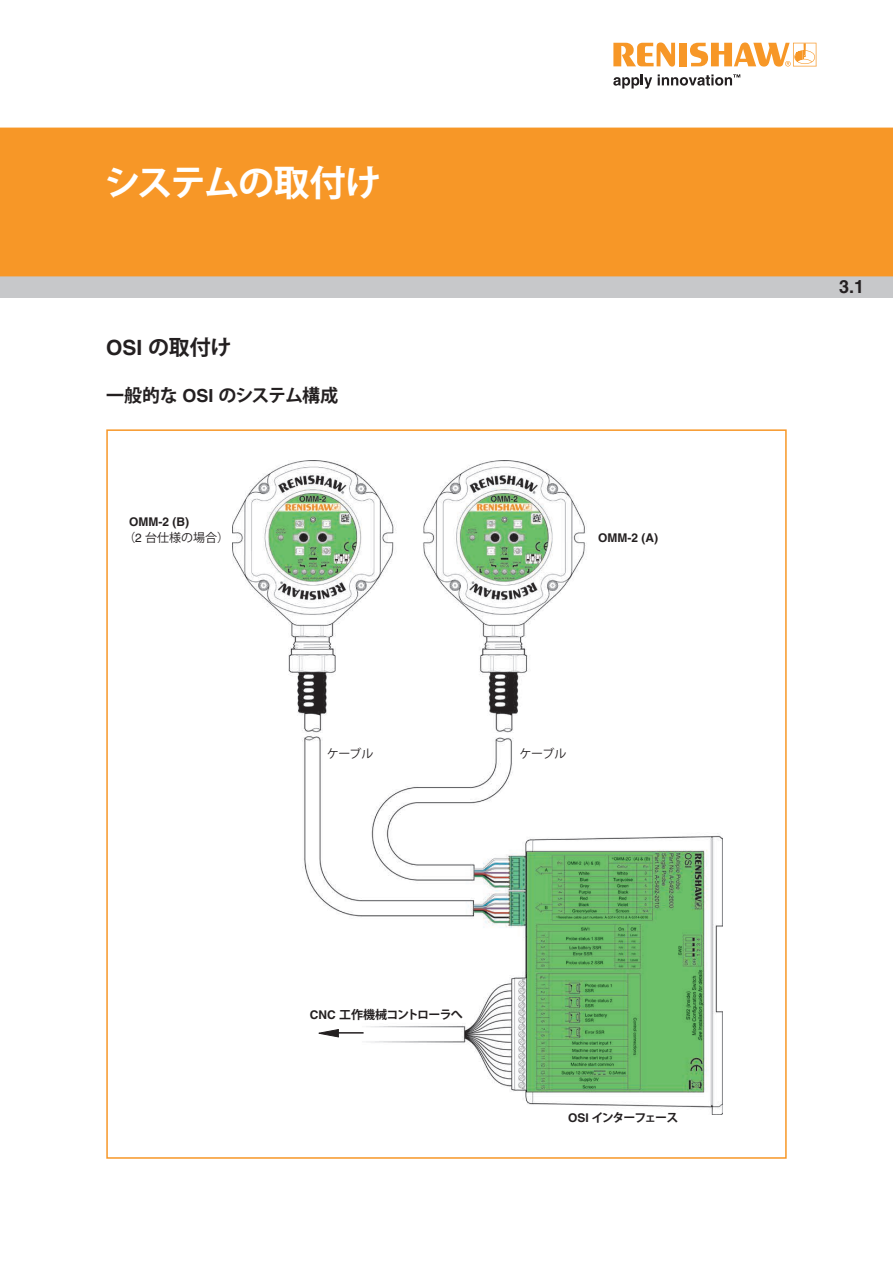
<style>
.page{position:relative;width:893px;height:1263px;background:#fff}
.page>*{position:absolute;margin:0;border:0;box-sizing:border-box;transform-origin:0 0}
.Section_Header{font:700 36px "Koz Go Std";letter-spacing:-.05em;color:#fff}
.Heading_1{font:700 21px "Koz Go Std";color:#231f20}
.Heading_2{font:700 18px "Koz Go Std";letter-spacing:-.04em;color:#231f20}
.t1{font:700 18px "Helvetica LT Pro";color:#231f20}
.Figure_Text_8pt_on_1{font:700 12px/16.5px "Helvetica LT Pro";color:#231f20}
.Figure_Text_8pt_on_1-2{font:700 12px "Koz Go Std";letter-spacing:-.08em;color:#231f20}
.Figure_Text_8pt_on_1-3{font:700 12px "Koz Go Std";letter-spacing:-.11em;color:#231f20}
.Figure_Text_8pt_on_1-4{font:12px "Koz Go Std";letter-spacing:-.04em;color:#231f20}
.s1{font-family:"Helvetica LT Pro"}
.s2{font-family:"Koz Go Std";font-weight:400}
.s3{font-weight:400}
</style>
<div class="page">
<svg style="left:613px;top:75px;width:39px;height:14px"></svg>
<svg style="left:613px;top:43px;width:62px;height:24px"></svg>
<div style="left:679px;top:43px;width:8px;height:23px;background:#f79727"></div>
<svg style="left:690px;top:43px;width:126px;height:24px"></svg>
<svg style="left:658px;top:74px;width:82px;height:12px"></svg>
<div style="left:0;top:276px;width:893px;height:22px;background:#c7c8ca"></div>
<div style="left:0;top:128px;width:893px;height:148px;background:#f79727"></div>
<img style="left:233px;top:461px;width:489px;height:653px">
<svg style="left:318px;top:1029px;width:21px;height:9px"></svg>
<hr style="left:334px;top:1032px;width:30px;height:1px;background:#231f20">
<p class="Section_Header" style="left:104px;top:160px;width:278px">システムの取付け</p>
<p class="Heading_1" style="left:106px;top:334px;width:127px"><span class="s1">OSI</span> の取付け</p>
<p class="Heading_2" style="left:106px;top:383px;width:234px">一般的な <span class="s1">OSI</span> のシステム構成</p>
<p class="Figure_Text_8pt_on_1" style="left:123px;top:513px;width:107px;text-indent:6px">OMM-2 (B)<br><span class="s2">（</span><span class="s3">2</span> <span class="s2">台仕様の場合）</span></p>
<p class="Figure_Text_8pt_on_1" style="left:598px;top:529px;width:61px">OMM-2 (A)</p>
<p class="Figure_Text_8pt_on_1-4" style="left:327px;top:746px;width:48px">ケーブル</p>
<p class="Figure_Text_8pt_on_1-4" style="left:520px;top:746px;width:48px">ケーブル</p>
<p class="Figure_Text_8pt_on_1-2" style="left:310px;top:1007px;width:154px"><span class="s1">CNC</span> 工作機械コントローラへ</p>
<p class="Figure_Text_8pt_on_1-3" style="left:568px;top:1110px;width:112px"><span class="s1">OSI</span> インターフェース</p>
<h3 class="t1" style="left:839px;top:275px;width:27px">3.1</h3>
</div>
